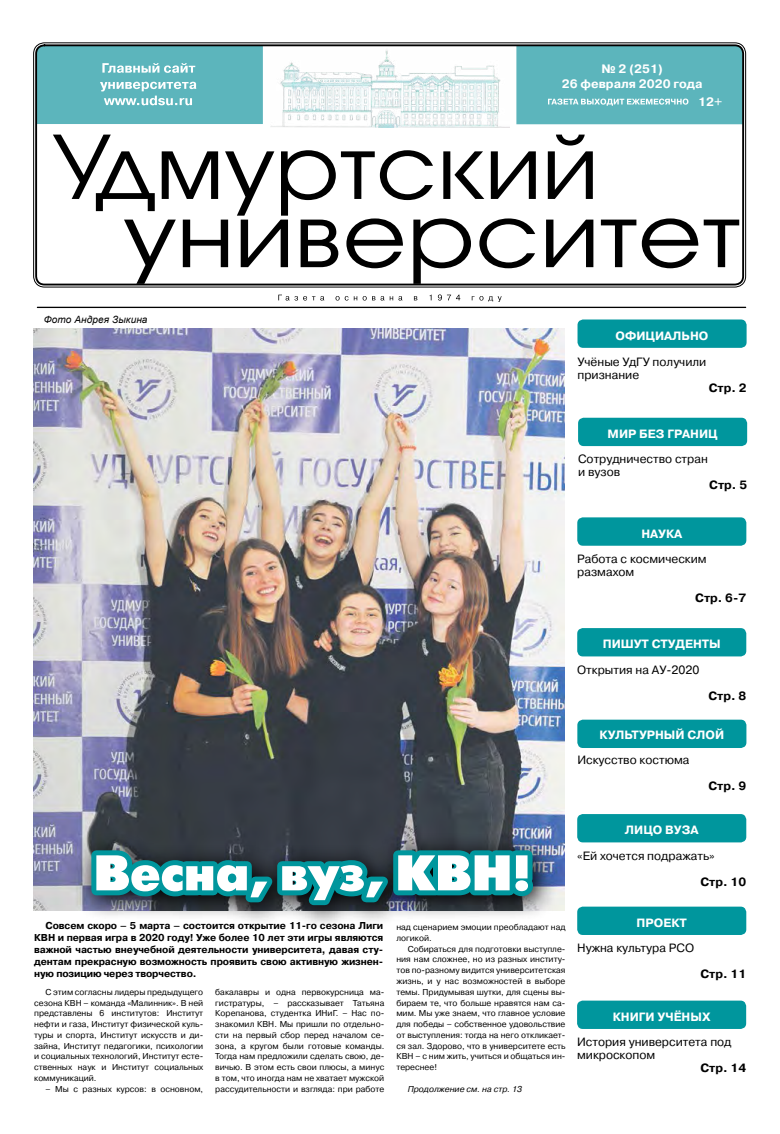
<style>
.page{position:relative;width:780px;height:1134px;background:#fff}
.page>*{position:absolute;margin:0;border:0;box-sizing:border-box;transform-origin:0 0}
.t1{font:50px "Futuris XC";letter-spacing:-.01em;color:#fff}
.t2{font:700 12.2px/14.7px "Pragmatica C";color:#fff;text-align:center}
.t3{font:12px/13px "Pragmatica C";color:#000}
.t4{font:700 12px "Pragmatica C";color:#fff}
.t5{font:700 12px "Pragmatica C";color:#000}
.t6{font:700 10px/12px "Pragmatica C";letter-spacing:-.01em;color:#000;text-align:justify}
.t7{font:italic 10px "Arial";letter-spacing:.01em;color:#000}
.t8{font:8.5px/10.8px "Pragmatica C";color:#000;text-align:justify}
.t9{font:italic 8.5px "Pragmatica C";color:#000}
</style>
<div class="page">
<div style="left:35px;top:44px;width:709px;height:241px;border:2px solid #000;border-radius:8px"></div>
<svg style="left:53px;top:135px;width:539px;height:81px"></svg>
<svg style="left:36px;top:46px;width:227px;height:78px;background:#64b7be"></svg>
<svg style="left:124px;top:218px;width:615px;height:66px"></svg>
<svg style="left:278px;top:294px;width:223px;height:8px"></svg>
<hr style="left:37px;top:307px;width:708px;height:1px;background:#000">
<div style="left:516px;top:46px;width:226px;height:78px;background:#5cb5bc"></div>
<div style="left:578px;top:418px;width:169px;height:28px;background:#00969d;border-radius:6px"></div>
<div style="left:577px;top:517px;width:169px;height:29px;background:#00969d;border-radius:6px"></div>
<div style="left:577px;top:628px;width:169px;height:28px;background:#00969d;border-radius:6px"></div>
<div style="left:577px;top:720px;width:169px;height:28px;background:#00969d;border-radius:6px"></div>
<div style="left:577px;top:814px;width:169px;height:28px;background:#00969d;border-radius:6px"></div>
<div style="left:577px;top:907px;width:169px;height:28px;background:#00969d;border-radius:6px"></div>
<div style="left:577px;top:1000px;width:169px;height:29px;background:#00969d;border-radius:6px"></div>
<div style="left:577px;top:319px;width:169px;height:29px;background:#00969d;border-radius:6px"></div>
<img style="left:270px;top:50px;width:239px;height:78px">
<img style="left:34px;top:329px;width:530px;height:582px">
<div style="left:74px;top:832px;width:484px;height:98px;background:#000;opacity:.97"></div>
<svg style="left:86px;top:838px;width:452px;height:72px;background:#1d666e"></svg>
<h2 class="t2" style="left:561px;top:62px;width:142px">№ 2 (251)<br>26 февраля 2020 года</h2>
<h2 class="t2" style="left:698px;top:95px;width:26px">12+</h2>
<p class="t7" style="left:44px;top:313px;width:105px">Фото Андрея Зыкина</p>
<h1 class="t1" style="left:93px;top:846px;width:439px">Весна, вуз, КВН!</h1>
<h3 class="t4" style="left:615px;top:329px;width:94px">ОФИЦИАЛЬНО</h3>
<h3 class="t3" style="left:577px;top:356px;width:130px">Учёные УдГУ получили признание</h3>
<h3 class="t5" style="left:708px;top:382px;width:39px">Стр. 2</h3>
<h3 class="t4" style="left:607px;top:427px;width:112px">МИР БЕЗ ГРАНИЦ</h3>
<h3 class="t3" style="left:578px;top:453px;width:131px">Сотрудничество стран и вузов</h3>
<h3 class="t4" style="left:641px;top:527px;width:42px">НАУКА</h3>
<h3 class="t5" style="left:709px;top:478px;width:39px">Стр. 5</h3>
<h3 class="t3" style="left:577px;top:552px;width:131px">Работа с космическим размахом</h3>
<h3 class="t5" style="left:695px;top:591px;width:53px">Стр. 6-7</h3>
<h3 class="t4" style="left:602px;top:638px;width:120px">ПИШУТ СТУДЕНТЫ</h3>
<h3 class="t3" style="left:577px;top:663px;width:124px">Открытия на АУ-2020</h3>
<h3 class="t5" style="left:708px;top:689px;width:39px">Стр. 8</h3>
<h3 class="t4" style="left:599px;top:728px;width:126px">КУЛЬТУРНЫЙ СЛОЙ</h3>
<h3 class="t3" style="left:577px;top:753px;width:114px">Искусство костюма</h3>
<h3 class="t5" style="left:708px;top:779px;width:39px">Стр. 9</h3>
<h3 class="t4" style="left:625px;top:823px;width:75px">ЛИЦО ВУЗА</h3>
<h3 class="t3" style="left:577px;top:849px;width:139px">«Ей хочется подражать»</h3>
<h3 class="t5" style="left:700px;top:875px;width:47px">Стр. 10</h3>
<p class="t6" style="left:34px;top:919px;width:350px;text-indent:11px">Совсем скоро – 5 марта – состоится открытие 11-го сезона Лиги КВН и первая игра в 2020 году! Уже более 10 лет эти игры являются важной частью внеучебной деятельности университета, давая сту&shy;дентам прекрасную возможность проявить свою активную жизнен&shy;ную позицию через творчество.</p>
<p class="t8" style="left:34px;top:986px;width:171px;text-indent:11px">С этим согласны лидеры предыдущего сезона КВН – команда «Малинник». В ней представлены 6 институтов: Институт нефти и газа, Институт физической куль&shy;туры и спорта, Институт искусств и ди&shy;зайна, Институт педагогики, психологии и социальных технологий, Институт есте&shy;ственных наук и Институт социальных коммуникаций.</p>
<p class="t8" style="left:45px;top:1083px;width:159px">– Мы с разных курсов: в основном,</p>
<p class="t8" style="left:215px;top:986px;width:171px">бакалавры и одна первокурсница ма&shy;гистратуры, – рассказывает Татьяна Корепанова, студентка ИНиГ. – Нас по&shy;знакомил КВН. Мы пришли по отдельно&shy;сти на первый сбор перед началом се&shy;зона, а кругом были готовые команды.<br>Тогда нам предложили сделать свою, де&shy;вичью. В этом есть свои плюсы, а минус в том, что иногда нам не хватает мужской рассудительности и взгляда: при работе</p>
<p class="t8" style="left:396px;top:922px;width:171px">над сценарием эмоции преобладают над логикой.</p>
<p class="t8" style="left:396px;top:943px;width:171px;text-indent:11px">Собираться для подготовки выступле&shy;ния нам сложнее, но из разных институ&shy;тов по-разному видится университетская жизнь, и у нас возможностей в выборе темы. Придумывая шутки, для сцены вы&shy;бираем те, что больше нравятся нам са&shy;мим. Мы уже знаем, что главное условие для победы – собственное удовольствие от выступления: тогда на него откликает&shy;ся зал. Здорово, что в университете есть КВН – с ним жить, учиться и общаться ин&shy;тереснее!</p>
<p class="t9" style="left:407px;top:1084px;width:116px">Продолжение см. на стр. 13</p>
<h3 class="t4" style="left:636px;top:916px;width:52px">ПРОЕКТ</h3>
<h3 class="t3" style="left:577px;top:941px;width:118px">Нужна культура РСО</h3>
<h3 class="t5" style="left:700px;top:967px;width:47px">Стр. 11</h3>
<h3 class="t4" style="left:612px;top:1010px;width:99px">КНИГИ УЧЁНЫХ</h3>
<h3 class="t3" style="left:577px;top:1035px;width:156px">История университета под микроскопом</h3>
<h3 class="t5" style="left:700px;top:1061px;width:47px">Стр. 14</h3>
</div>
